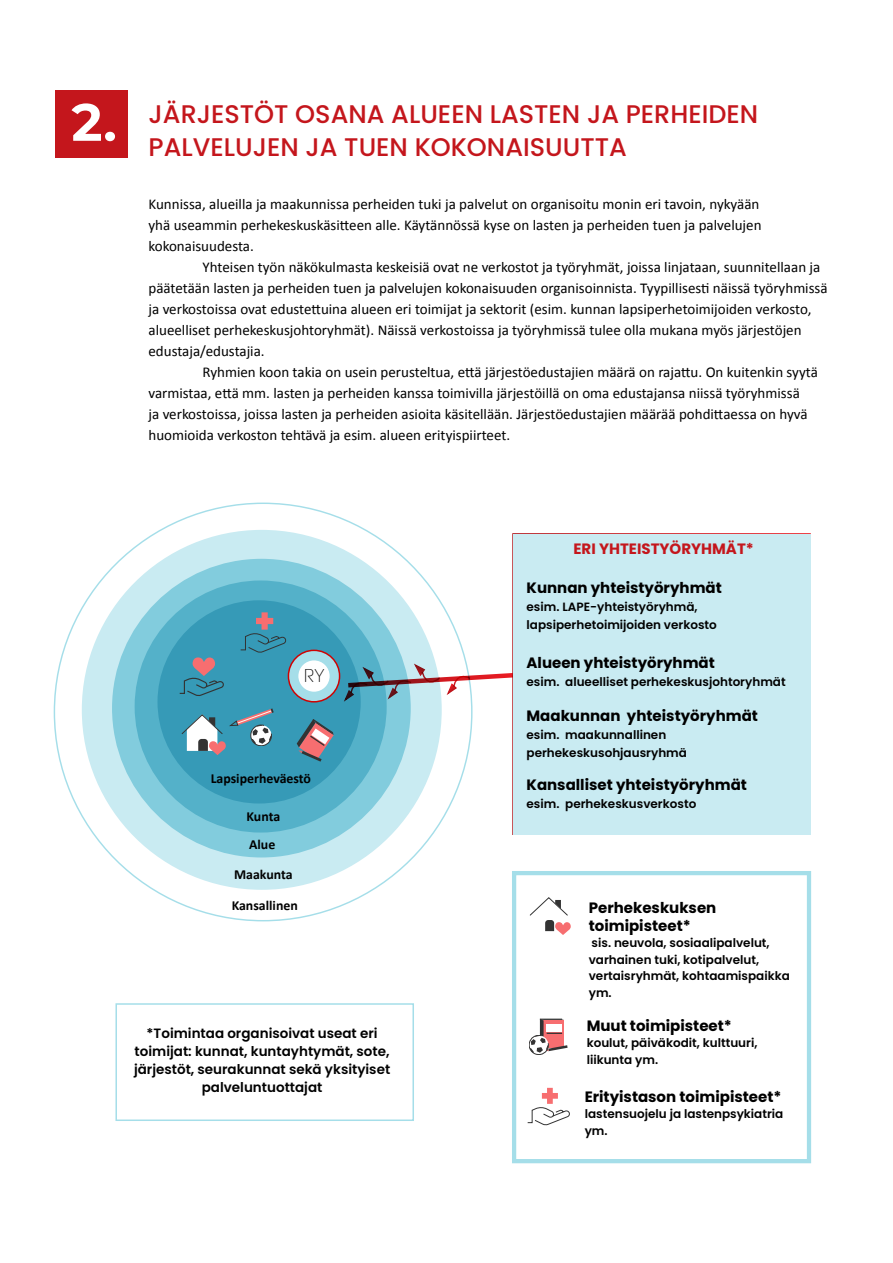
<style>
.page{position:relative;width:893px;height:1263px;background:#fff}
.page>*{position:absolute;margin:0;border:0;box-sizing:border-box;transform-origin:0 0}
.valkoinen_numero{font:700 52.5px "Montserrat";color:#fff}
.Väliotsikko_1_punain{font:500 25.5px/33px "Poppins";color:#c4161c}
.t1{font:200 18.6px "Aglet Sans";color:#000}
.leipis{font:15px/21px "Calibri";color:#000}
.infolaatikko{font:700 15px/18px "Poppins";color:#000}
.pieni_punainen_otsik{font:700 15px "Poppins";color:#c4161c}
.leipis-2{font:700 13.8px "Calibri";color:#000}
.infolaatikko-2{font:600 13.5px/18px "Poppins";color:#000;text-align:center}
.infolaatikko-3{font:600 12px/16.5px "Poppins";color:#000}
</style>
<div class="page">
<svg style="left:436px;top:662px;width:76px;height:41px"></svg>
<div style="left:512px;top:533px;width:299px;height:302px;background:#c9ebf2;border:2px solid #fff"></div>
<div style="left:115px;top:1003px;width:299px;height:118px;border:2px solid #a5dee9"></div>
<div style="left:56px;top:90px;width:72px;height:67px;background:#c4161c"></div>
<svg style="left:82px;top:530px;width:360px;height:360px;background:#acdde8"></svg>
<div style="left:135px;top:580px;width:252px;height:252px;background:#54b1c9;border-radius:50%"></div>
<div style="left:158px;top:600px;width:203px;height:203px;background:#369ab7;border-radius:50%"></div>
<div style="left:288px;top:650px;width:52px;height:52px;background:#a5dee9;border-radius:50%"></div>
<div style="left:288px;top:650px;width:52px;height:52px;border:2px solid #cf0202;border-radius:50%"></div>
<div style="left:298px;top:660px;width:32px;height:32px;background:#fff;border-radius:50%"></div>
<svg style="left:179px;top:657px;width:45px;height:39px"></svg>
<svg style="left:297px;top:719px;width:37px;height:43px"></svg>
<svg style="left:181px;top:708px;width:93px;height:47px"></svg>
<svg style="left:240px;top:612px;width:46px;height:41px"></svg>
<div style="left:512px;top:871px;width:299px;height:292px;border:4px solid #a5dee9"></div>
<svg style="left:529px;top:897px;width:42px;height:38px"></svg>
<svg style="left:527px;top:1088px;width:43px;height:37px"></svg>
<svg style="left:529px;top:1019px;width:39px;height:36px"></svg>
<p class="valkoinen_numero" style="left:71px;top:84px;width:47px">2.</p>
<h3 class="Väliotsikko_1_punain" style="left:148px;top:98px;width:611px">JÄRJESTÖT OSANA ALUEEN LASTEN JA PERHEIDEN<br>PALVELUJEN JA TUEN KOKONAISUUTTA</h3>
<p class="leipis" style="left:148px;top:193px;width:615px">Kunnissa, alueilla ja maakunnissa perheiden tuki ja palvelut on organisoitu monin eri tavoin, nykyään yhä useammin perhekeskuskäsitteen alle. Käytännössä kyse on lasten ja perheiden tuen ja palvelujen kokonaisuudesta.</p>
<p class="leipis" style="left:148px;top:256px;width:681px;text-indent:54px">Yhteisen työn näkökulmasta keskeisiä ovat ne verkostot ja työryhmät, joissa linjataan, suunnitellaan ja päätetään lasten ja perheiden tuen ja palvelujen kokonaisuuden organisoinnista. Tyypillisesti näissä työryhmissä ja verkostoissa ovat edustettuina alueen eri toimijat ja sektorit (esim. kunnan lapsiperhetoimijoiden verkosto, alueelliset perhekeskusjohtoryhmät). Näissä verkostoissa ja työryhmissä tulee olla mukana myös järjestöjen edustaja/edustajia.</p>
<p class="leipis" style="left:148px;top:361px;width:671px;text-indent:54px">Ryhmien koon takia on usein perusteltua, että järjestöedustajien määrä on rajattu. On kuitenkin syytä varmistaa, että mm. lasten ja perheiden kanssa toimivilla järjestöillä on oma edustajansa niissä työryhmissä<br>ja verkostoissa, joissa lasten ja perheiden asioita käsitellään. Järjestöedustajien määrää pohdittaessa on hyvä huomioida verkoston tehtävä ja esim. alueen erityispiirteet.</p>
<p class="t1" style="left:304px;top:665px;width:22px">RY</p>
<p class="leipis-2" style="left:211px;top:768px;width:102px">Lapsiperheväestö</p>
<p class="leipis-2" style="left:247px;top:807px;width:35px">Kunta</p>
<p class="leipis-2" style="left:249px;top:835px;width:28px">Alue</p>
<p class="leipis-2" style="left:234px;top:865px;width:60px">Maakunta</p>
<p class="leipis-2" style="left:232px;top:896px;width:68px">Kansallinen</p>
<p class="infolaatikko-2" style="left:134px;top:1025px;width:258px">*Toimintaa organisoivat useat eri toimijat: kunnat, kuntayhtymät, sote, järjestöt, seurakunnat sekä yksityiset palveluntuottajat</p>
<p class="pieni_punainen_otsik" style="left:573px;top:540px;width:182px">ERI YHTEISTYÖRYHMÄT*</p>
<p class="infolaatikko" style="left:526px;top:579px;width:197px">Kunnan yhteistyöryhmät</p>
<p class="infolaatikko-3" style="left:526px;top:598px;width:192px;line-height:18px">esim. LAPE-yhteistyöryhmä, lapsiperhetoimijoiden verkosto</p>
<p class="infolaatikko" style="left:526px;top:654px;width:190px">Alueen yhteistyöryhmät</p>
<p class="infolaatikko-3" style="left:526px;top:674px;width:261px">esim. alueelliset perhekeskusjohtoryhmät</p>
<p class="infolaatikko" style="left:526px;top:707px;width:233px">Maakunnan yhteistyöryhmät</p>
<p class="infolaatikko-3" style="left:526px;top:726px;width:162px;line-height:18px">esim. maakunnallinen perhekeskusohjausryhmä</p>
<p class="infolaatikko" style="left:526px;top:776px;width:222px">Kansalliset yhteistyöryhmät</p>
<p class="infolaatikko-3" style="left:526px;top:795px;width:171px">esim. perhekeskusverkosto</p>
<p class="infolaatikko" style="left:589px;top:899px;width:129px">Perhekeskuksen toimipisteet*</p>
<p class="infolaatikko-3" style="left:589px;top:935px;width:203px">sis. neuvola, sosiaalipalvelut, varhainen tuki, kotipalvelut, vertaisryhmät, kohtaamispaikka ym.</p>
<p class="infolaatikko" style="left:587px;top:1016px;width:147px">Muut toimipisteet*</p>
<p class="infolaatikko-3" style="left:587px;top:1035px;width:172px">koulut, päiväkodit, kulttuuri, liikunta ym.</p>
<p class="infolaatikko" style="left:585px;top:1088px;width:198px">Erityistason toimipisteet*</p>
<p class="infolaatikko-3" style="left:585px;top:1106px;width:200px">lastensuojelu ja lastenpsykiatria ym.</p>
</div>
